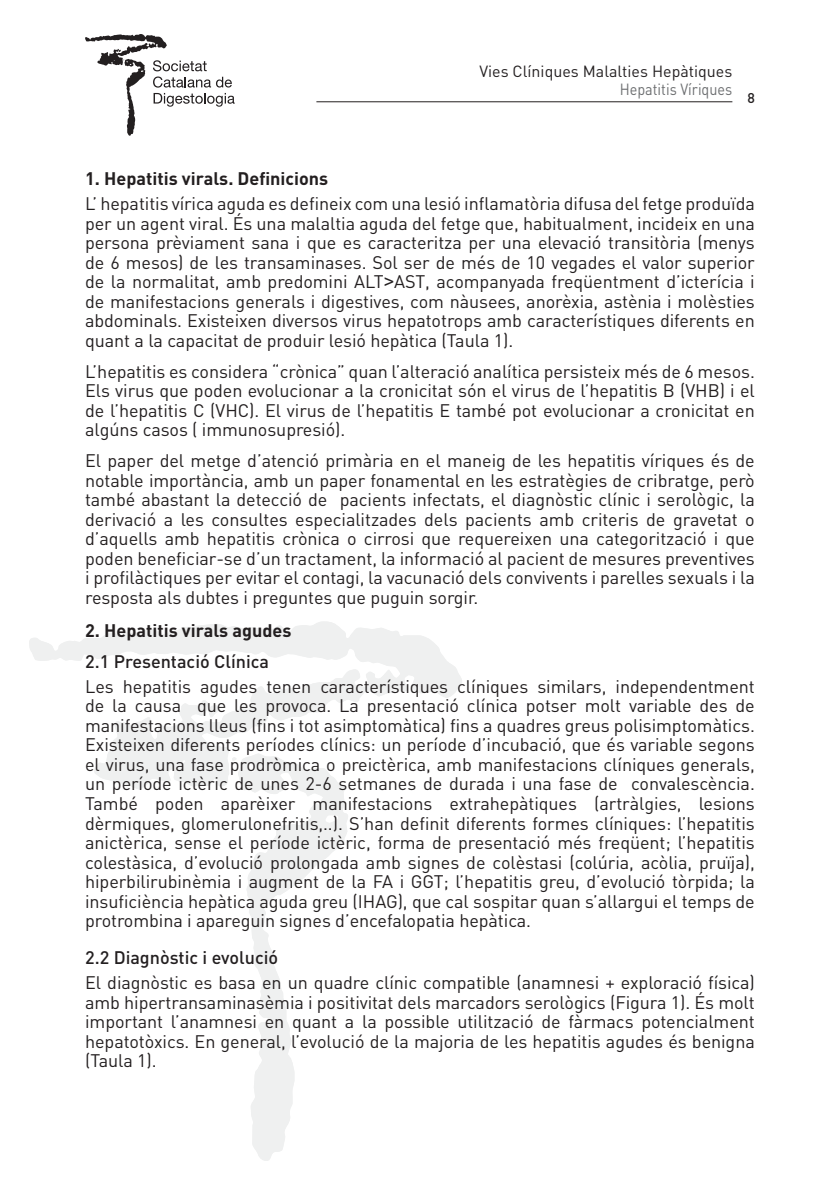
<style>
.page{position:relative;width:840px;height:1191px;background:#fff}
.page>*{position:absolute;margin:0;border:0;box-sizing:border-box;transform-origin:0 0}
.t1{font:18px/19.6px "DIN";letter-spacing:-.005em;color:#231f20;text-align:justify}
._1_hd{font:700 18px "DIN";color:#231f20}
.t2{font:500 18px "DIN";color:#231f20}
.t3{font:16px "DIN";color:#231f20}
.t4{font:16px "DIN";color:#6d6f71;scale:.9 1}
.t5{font:500 14px "DIN";color:#231f20}
.s1{font-family:"Arial"}
</style>
<div class="page">
<hr style="left:316px;top:101px;width:416px;height:1px;background:#231f20">
<svg style="left:29px;top:621px;width:433px;height:540px"></svg>
<svg style="left:85px;top:34px;width:149px;height:102px"></svg>
<p class="t3" style="left:479px;top:61px;width:254px">Vies Clíniques Malalties Hepàtiques</p>
<p class="t4" style="left:619px;top:79px;width:127px">Hepatitis Víriques</p>
<p class="t5" style="left:747px;top:89px;width:9px">8</p>
<p class="_1_hd" style="left:85px;top:167px;width:244px">1. Hepatitis virals. Definicions</p>
<p class="t1" style="left:85px;top:194px;width:670px">L’ hepatitis vírica aguda es defineix com una lesió inflamatòria difusa del fetge produïda per un agent viral. És una malaltia aguda del fetge que, habitualment, incideix en una persona prèviament sana i que es caracteritza per una elevació transitòria (menys de 6 mesos) de les transaminases. Sol ser de més de 10 vegades el valor superior de la normalitat, amb predomini ALT<span class="s1">&gt;</span>AST, acompanyada freqüentment d’icterícia i de manifestacions generals i digestives, com nàusees, anorèxia, astènia i molèsties abdominals. Existeixen diversos virus hepatotrops amb característiques diferents en quant a la capacitat de produir lesió hepàtica (Taula 1).</p>
<p class="t1" style="left:85px;top:361px;width:670px">L’hepatitis es considera “crònica” quan l’alteració analítica persisteix més de 6 mesos.<br>Els virus que poden evolucionar a la cronicitat són el virus de l’hepatitis B (VHB) i el de l’hepatitis C (VHC). El virus de l’hepatitis E també pot evolucionar a cronicitat en algúns casos ( immunosupresió).</p>
<p class="t1" style="left:85px;top:450px;width:670px">El paper del metge d’atenció primària en el maneig de les hepatitis víriques és de notable importància, amb un paper fonamental en les estratègies de cribratge, però també abastant la detecció de pacients infectats, el diagnòstic clínic i serològic, la derivació a les consultes especialitzades dels pacients amb criteris de gravetat o d’aquells amb hepatitis crònica o cirrosi que requereixen una categorització i que poden beneficiar-se d’un tractament, la informació al pacient de mesures preventives i profilàctiques per evitar el contagi, la vacunació dels convivents i parelles sexuals i la resposta als dubtes i preguntes que puguin sorgir.</p>
<p class="_1_hd" style="left:85px;top:618px;width:208px">2. Hepatitis virals agudes</p>
<p class="t2" style="left:85px;top:650px;width:185px">2.1 Presentació Clínica</p>
<p class="t1" style="left:85px;top:676px;width:670px">Les hepatitis agudes tenen característiques clíniques similars, independentment de la causa que les provoca. La presentació clínica potser molt variable des de manifestacions lleus (fins i tot asimptomàtica) fins a quadres greus polisimptomàtics.<br>Existeixen diferents períodes clínics: un període d’incubació, que és variable segons el virus, una fase prodròmica o preictèrica, amb manifestacions clíniques generals, un període ictèric de unes 2-6 setmanes de durada i una fase de convalescència.<br>També poden aparèixer manifestacions extrahepàtiques (artràlgies, lesions dèrmiques, glomerulonefritis,..). S’han definit diferents formes clíniques: l’hepatitis anictèrica, sense el període ictèric, forma de presentació més freqüent; l’hepatitis colestàsica, d’evolució prolongada amb signes de colèstasi (colúria, acòlia, pruïja), hiperbilirubinèmia i augment de la FA i GGT; l’hepatitis greu, d’evolució tòrpida; la insuficiència hepàtica aguda greu (IHAG), que cal sospitar quan s’allargui el temps de protrombina i apareguin signes d’encefalopatia hepàtica.</p>
<p class="t2" style="left:85px;top:946px;width:194px">2.2 Diagnòstic i evolució</p>
<p class="t1" style="left:85px;top:972px;width:670px">El diagnòstic es basa en un quadre clínic compatible (anamnesi + exploració física) amb hipertransaminasèmia i positivitat dels marcadors serològics (Figura 1). És molt important l’anamnesi en quant a la possible utilització de fàrmacs potencialment hepatotòxics. En general, l’evolució de la majoria de les hepatitis agudes és benigna (Taula 1).</p>
</div>
